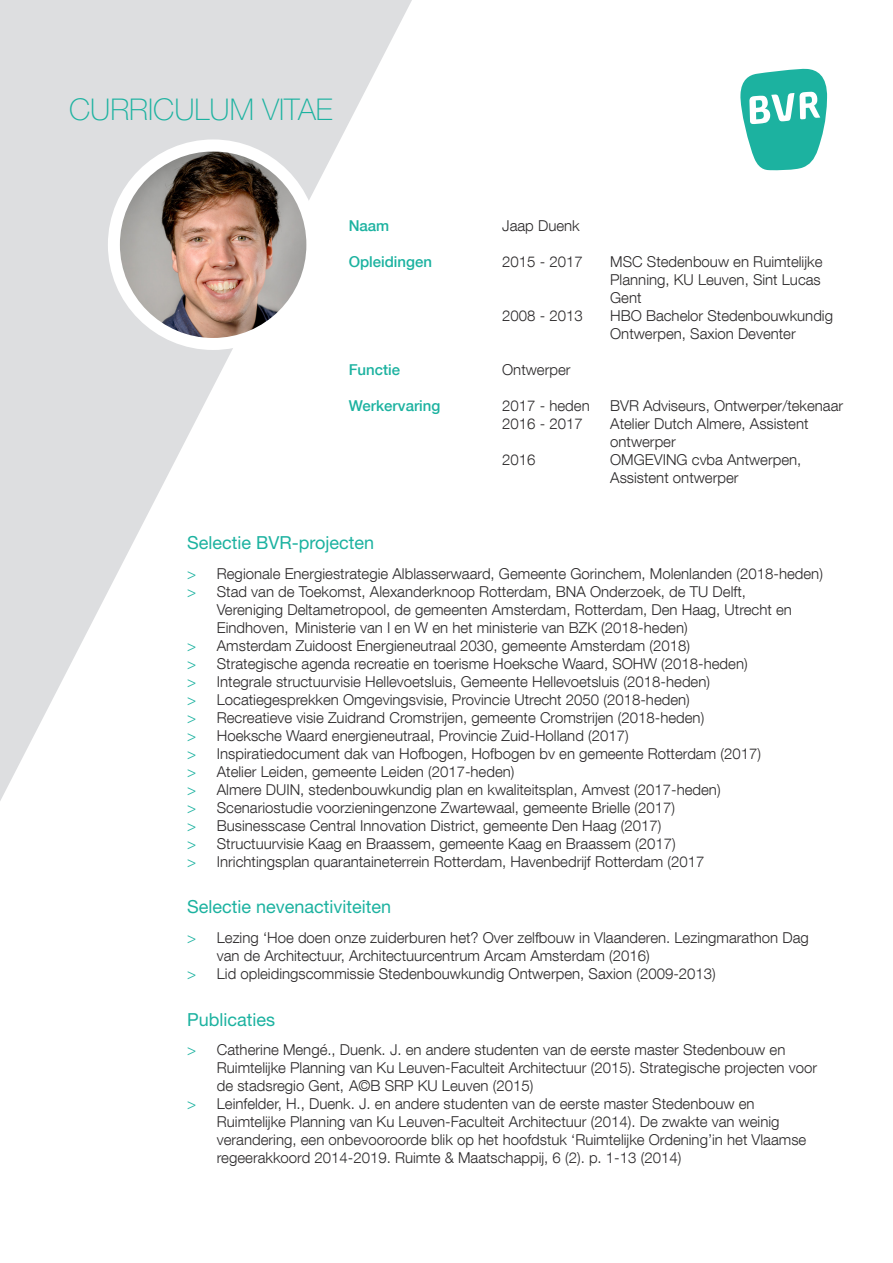
<style>
.page{position:relative;width:893px;height:1263px;background:#fff}
.page>*{position:absolute;margin:0;border:0;box-sizing:border-box;transform-origin:0 0}
.Basistekst{font:100 30px "Helvetica Neue";color:#1cb2a0}
.Standaard{font:18px "Helvetica Neue";color:#1cb2a0}
.t1{font:300 15px/18px "Helvetica Neue LT Com";color:#2b292a}
.t2{font:500 15px "Helvetica Neue LT Com";color:#1cb2a0}
.s1{color:#1cb2a0}
</style>
<div class="page">
<svg style="left:0;top:0;width:412px;height:801px"></svg>
<img style="left:114px;top:149px;width:198px;height:192px">
<div style="left:108px;top:139px;width:210px;height:211px;border:12px solid #fff;border-radius:50%"></div>
<svg style="left:740px;top:68px;width:87px;height:103px"></svg>
<p class="Basistekst" style="left:69px;top:93px;width:265px">CURRICULUM VITAE</p>
<p class="t2" style="left:349px;top:217px;width:42px">Naam</p>
<p class="t1" style="left:502px;top:216px;width:79px">Jaap Duenk</p>
<p class="t2" style="left:349px;top:253px;width:85px">Opleidingen</p>
<p class="t1" style="left:502px;top:252px;width:82px">2015 - 2017</p>
<p class="t1" style="left:610px;top:252px;width:214px;text-align:justify">MSC Stedenbouw en Ruimtelijke Planning, KU Leuven, Sint Lucas Gent</p>
<p class="t1" style="left:502px;top:306px;width:82px">2008 - 2013</p>
<p class="t1" style="left:610px;top:306px;width:224px">HBO Bachelor Stedenbouwkundig<br>Ontwerpen, Saxion Deventer</p>
<p class="t2" style="left:349px;top:361px;width:53px">Functie</p>
<p class="t1" style="left:502px;top:360px;width:70px">Ontwerper</p>
<p class="t2" style="left:349px;top:397px;width:93px">Werkervaring</p>
<p class="t1" style="left:502px;top:396px;width:89px">2017 - heden</p>
<p class="t1" style="left:610px;top:396px;width:235px">BVR Adviseurs, Ontwerper/tekenaar</p>
<p class="t1" style="left:502px;top:414px;width:82px">2016 - 2017</p>
<p class="t1" style="left:610px;top:414px;width:200px">Atelier Dutch Almere, Assistent ontwerper</p>
<p class="t1" style="left:502px;top:450px;width:35px">2016</p>
<p class="t1" style="left:610px;top:450px;width:193px">OMGEVING cvba Antwerpen,<br>Assistent ontwerper</p>
<p class="Standaard" style="left:187px;top:532px;width:189px">Selectie BVR-projecten</p>
<p class="t1" style="left:187px;top:564px;width:637px"><span class="s1">&gt;</span> Regionale Energiestrategie Alblasserwaard, Gemeente Gorinchem, Molenlanden (2018-heden)</p>
<p class="t1" style="left:217px;top:582px;width:576px;text-indent:-30px"><span class="s1">&gt;</span> Stad van de Toekomst, Alexanderknoop Rotterdam, BNA Onderzoek, de TU Delft,<br>Vereniging Deltametropool, de gemeenten Amsterdam, Rotterdam, Den Haag, Utrecht en<br>Eindhoven, Ministerie van I en W en het ministerie van BZK (2018-heden)</p>
<p class="t1" style="left:187px;top:636px;width:504px"><span class="s1">&gt;</span> Amsterdam Zuidoost Energieneutraal 2030, gemeente Amsterdam (2018)</p>
<p class="t1" style="left:187px;top:654px;width:562px"><span class="s1">&gt;</span> Strategische agenda recreatie en toerisme Hoeksche Waard, SOHW (2018-heden)</p>
<p class="t1" style="left:187px;top:672px;width:524px"><span class="s1">&gt;</span> Integrale structuurvisie Hellevoetsluis, Gemeente Hellevoetsluis (2018-heden)</p>
<p class="t1" style="left:187px;top:690px;width:504px"><span class="s1">&gt;</span> Locatiegesprekken Omgevingsvisie, Provincie Utrecht 2050 (2018-heden)</p>
<p class="t1" style="left:187px;top:708px;width:519px"><span class="s1">&gt;</span> Recreatieve visie Zuidrand Cromstrijen, gemeente Cromstrijen (2018-heden)</p>
<p class="t1" style="left:187px;top:726px;width:443px"><span class="s1">&gt;</span> Hoeksche Waard energieneutraal, Provincie Zuid-Holland (2017)</p>
<p class="t1" style="left:187px;top:744px;width:575px"><span class="s1">&gt;</span> Inspiratiedocument dak van Hofbogen, Hofbogen bv en gemeente Rotterdam (2017)</p>
<p class="t1" style="left:187px;top:762px;width:329px"><span class="s1">&gt;</span> Atelier Leiden, gemeente Leiden (2017-heden)</p>
<p class="t1" style="left:187px;top:780px;width:535px"><span class="s1">&gt;</span> Almere DUIN, stedenbouwkundig plan en kwaliteitsplan, Amvest (2017-heden)</p>
<p class="t1" style="left:187px;top:798px;width:490px"><span class="s1">&gt;</span> Scenariostudie voorzieningenzone Zwartewaal, gemeente Brielle (2017)</p>
<p class="t1" style="left:187px;top:816px;width:476px"><span class="s1">&gt;</span> Businesscase Central Innovation District, gemeente Den Haag (2017)</p>
<p class="t1" style="left:187px;top:834px;width:490px"><span class="s1">&gt;</span> Structuurvisie Kaag en Braassem, gemeente Kaag en Braassem (2017)</p>
<p class="t1" style="left:187px;top:852px;width:519px"><span class="s1">&gt;</span> Inrichtingsplan quarantaineterrein Rotterdam, Havenbedrijf Rotterdam (2017</p>
<p class="Standaard" style="left:187px;top:896px;width:206px">Selectie nevenactiviteiten</p>
<p class="t1" style="left:217px;top:928px;width:593px;text-indent:-30px"><span class="s1">&gt;</span> Lezing ‘Hoe doen onze zuiderburen het? Over zelfbouw in Vlaanderen. Lezingmarathon Dag van de Architectuur, Architectuurcentrum Arcam Amsterdam (2016)</p>
<p class="t1" style="left:187px;top:964px;width:530px"><span class="s1">&gt;</span> Lid opleidingscommissie Stedenbouwkundig Ontwerpen, Saxion (2009-2013)</p>
<p class="Standaard" style="left:187px;top:1008px;width:90px">Publicaties</p>
<p class="t1" style="left:217px;top:1040px;width:602px;text-indent:-30px"><span class="s1">&gt;</span> Catherine Mengé., Duenk. J. en andere studenten van de eerste master Stedenbouw en<br>Ruimtelijke Planning van Ku Leuven-Faculteit Architectuur (2015). Strategische projecten voor de stadsregio Gent, A©B SRP KU Leuven (2015)</p>
<p class="t1" style="left:217px;top:1094px;width:591px;text-indent:-30px"><span class="s1">&gt;</span> Leinfelder, H., Duenk. J. en andere studenten van de eerste master Stedenbouw en Ruimtelijke Planning van Ku Leuven-Faculteit Architectuur (2014). De zwakte van weinig verandering, een onbevooroorde blik op het hoofdstuk ‘Ruimtelijke Ordening’in het Vlaamse regeerakkoord 2014-2019. Ruimte &amp; Maatschappij, 6 (2). p. 1-13 (2014)</p>
</div>
